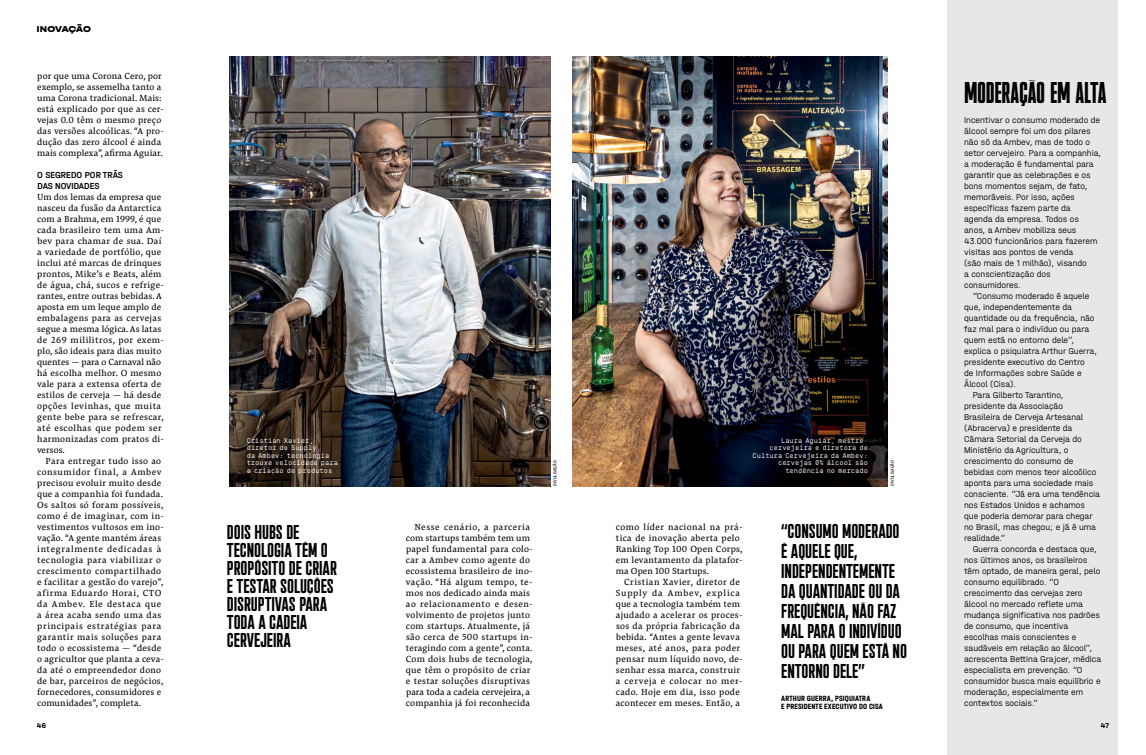
<style>
.page{position:relative;width:1146px;height:755px;background:#fff}
.page>*{position:absolute;margin:0;border:0;box-sizing:border-box;transform-origin:0 0}
.t1{font:30px "Plaak 1 Sathonay 41 Bold";letter-spacing:-.015em;color:#000}
.t2{font:20px/20px "Plaak 2 Griffon 42 Bold";letter-spacing:-.005em;color:#000}
.t3{font:9.2px/11px "Pensum Pro";letter-spacing:.025em;color:#000}
.t4{font:500 9.2px/11px "Halvar Mittel";color:#000}
.t5{font:300 9px/11px "Halvar Mittel";letter-spacing:-.005em;color:#000}
.t6{font:900 9px "Halvar Breit";letter-spacing:-.015em;color:#000}
.t7{font:700 8px/8px "Halvar Eng";letter-spacing:.02em;color:#000}
.t8{font:700 7.5px "Halvar Mittel";color:#000}
.t9{font:7px/7.5px "Simplon Mono";color:#fff}
.t10{font:4.5px "Halvar Mittel";letter-spacing:.025em;color:#000}
</style>
<div class="page">
<div style="left:947px;top:0;width:170px;height:754px;background:#e6e7e8"></div>
<img style="left:229px;top:56px;width:321px;height:429px">
<img style="left:573px;top:57px;width:314px;height:428px">
<p class="t6" style="left:37px;top:23px;width:55px">INOVAÇÃO</p>
<p class="t3" style="left:37px;top:70px;width:128px">por que uma Corona Cero, por exemplo, se assemelha tanto a uma Corona tradicional. Mais: está explicado por que as cer&shy;vejas 0.0 têm o mesmo preço das versões alcoólicas. “A pro&shy;dução das zero álcool é ainda mais complexa”, afirma Aguiar.</p>
<p class="t4" style="left:37px;top:169px;width:87px">O SEGREDO POR TRÁS<br>DAS NOVIDADES</p>
<p class="t3" style="left:37px;top:191px;width:128px">Um dos lemas da empresa que nasceu da fusão da Antarctica com a Brahma, em 1999, é que cada brasileiro tem uma Am&shy;bev para chamar de sua. Daí a variedade de portfólio, que inclui até marcas de drinques prontos, Mike’s e Beats, além de água, chá, sucos e refrige&shy;rantes, entre outras bebidas. A aposta em um leque amplo de embalagens para as cervejas segue a mesma lógica. As latas de 269 mililitros, por exem&shy;plo, são ideais para dias muito quentes — para o Carnaval não há escolha melhor. O mesmo vale para a extensa oferta de estilos de cerveja — há desde opções levinhas, que muita gente bebe para se refrescar, até escolhas que podem ser harmonizadas com pratos di&shy;versos.</p>
<p class="t3" style="left:37px;top:455px;width:128px;text-indent:9px">Para entregar tudo isso ao consumidor final, a Ambev precisou evoluir muito desde que a companhia foi fundada.<br>Os saltos só foram possíveis, como é de imaginar, com in&shy;vestimentos vultosos em ino&shy;vação. “A gente mantém áreas integralmente dedicadas à tecnologia para viabilizar o crescimento compartilhado e facilitar a gestão do varejo”, afirma Eduardo Horai, CTO da Ambev. Ele destaca que a área acaba sendo uma das principais estratégias para garantir mais soluções para todo o ecossistema — “desde o agricultor que planta a ceva&shy;da até o empreendedor dono de bar, parceiros de negócios, fornecedores, consumidores e comunidades”, completa.</p>
<p class="t10" style="left:552px;top:486px;width:27px;rotate:-90deg">DIVULGAÇÃO</p>
<p class="t10" style="left:889px;top:485px;width:27px;rotate:-90deg">DIVULGAÇÃO</p>
<p class="t9" style="left:247px;top:436px;width:93px">Cristian Xavier, diretor de Supply<br>da Ambev: tecnologia trouxe velocidade para a criação de produtos</p>
<p class="t9" style="left:752px;top:436px;width:117px;text-align:right">Laura Aguiar, mestre&shy;cervejeira e diretora de<br>Cultura Cervejeira da Ambev: cervejas 0% álcool são tendência no mercado</p>
<p class="t3" style="left:405px;top:521px;width:128px;text-indent:9px">Nesse cenário, a parceria com startups também tem um papel fundamental para colo&shy;car a Ambev como agente do ecossistema brasileiro de ino&shy;vação. “Há algum tempo, te&shy;mos nos dedicado ainda mais ao relacionamento e desen&shy;volvimento de projetos junto com startups. Atualmente, já são cerca de 500 startups in&shy;teragindo com a gente”, conta.<br>Com dois hubs de tecnologia, que têm o propósito de criar e testar soluções disruptivas para toda a cadeia cervejeira, a companhia já foi reconhecida</p>
<p class="t3" style="left:615px;top:521px;width:128px">como líder nacional na prá&shy;tica de inovação aberta pelo<br>Ranking Top 100 Open Corps, em levantamento da platafor&shy;ma Open 100 Startups.</p>
<h2 class="t2" style="left:781px;top:521px;width:127px">“CONSUMO MODERADO<br>É AQUELE QUE,<br>INDEPENDENTEMENTE<br>DA QUANTIDADE OU DA<br>FREQUÊNCIA, NÃO FAZ<br>MAL PARA O INDIVÍDUO<br>OU PARA QUEM ESTÁ NO<br>ENTORNO DELE”</h2>
<p class="t7" style="left:781px;top:693px;width:103px">ARTHUR GUERRA, PSIQUIATRA<br>E PRESIDENTE EXECUTIVO DO CISA</p>
<h2 class="t2" style="left:227px;top:523px;width:111px;line-height:18px">DOIS HUBS DE<br>TECNOLOGIA TÊM O<br>PROPÓSITO DE CRIAR<br>E TESTAR SOLUÇÕES<br>DISRUPTIVAS PARA<br>TODA A CADEIA<br>CERVEJEIRA</h2>
<p class="t3" style="left:615px;top:576px;width:128px;text-indent:8px">Cristian Xavier, diretor de<br>Supply da Ambev, explica que a tecnologia também tem ajudado a acelerar os proces&shy;sos da própria fabricação da bebida. “Antes a gente levava meses, até anos, para poder pensar num líquido novo, de&shy;senhar essa marca, construir a cerveja e colocar no mer&shy;cado. Hoje em dia, isso pode acontecer em meses. Então, a</p>
<p class="t8" style="left:37px;top:720px;width:11px">46</p>
<h1 class="t1" style="left:963px;top:77px;width:144px">MODERAÇÃO EM ALTA</h1>
<p class="t5" style="left:963px;top:114px;width:139px">Incentivar o consumo moderado de álcool sempre foi um dos pilares não só da Ambev, mas de todo o setor cervejeiro. Para a companhia, a moderação é fundamental para garantir que as celebrações e os bons momentos sejam, de fato, memoráveis. Por isso, ações específicas fazem parte da agenda da empresa. Todos os anos, a Ambev mobiliza seus<br>43.000 funcionários para fazerem visitas aos pontos de venda<br>(são mais de 1 milhão), visando<br>a conscientização dos consumidores.</p>
<p class="t5" style="left:972px;top:290px;width:118px">“Consumo moderado é aquele</p>
<p class="t5" style="left:963px;top:301px;width:109px">que, independentemente da</p>
<p class="t5" style="left:963px;top:312px;width:132px">quantidade ou da frequência, não</p>
<p class="t5" style="left:963px;top:323px;width:126px">faz mal para o indivíduo ou para</p>
<p class="t5" style="left:963px;top:334px;width:111px">quem está no entorno dele”,</p>
<p class="t5" style="left:963px;top:345px;width:134px">explica o psiquiatra Arthur Guerra,</p>
<p class="t5" style="left:963px;top:356px;width:122px">presidente executivo do Centro</p>
<p class="t5" style="left:963px;top:367px;width:119px">de Informações sobre Saúde e</p>
<p class="t5" style="left:963px;top:378px;width:54px">Álcool (Cisa).</p>
<p class="t5" style="left:972px;top:389px;width:92px">Para Gilberto Tarantino,</p>
<p class="t5" style="left:963px;top:400px;width:100px">presidente da Associação</p>
<p class="t5" style="left:963px;top:411px;width:121px">Brasileira de Cerveja Artesanal</p>
<p class="t5" style="left:963px;top:422px;width:110px">(Abracerva) e presidente da</p>
<p class="t5" style="left:963px;top:433px;width:119px">Câmara Setorial da Cerveja do</p>
<p class="t5" style="left:963px;top:444px;width:106px">Ministério da Agricultura, o</p>
<p class="t5" style="left:963px;top:455px;width:111px">crescimento do consumo de</p>
<p class="t5" style="left:963px;top:466px;width:134px">bebidas com menos teor alcoólico</p>
<p class="t5" style="left:963px;top:477px;width:131px">aponta para uma sociedade mais</p>
<p class="t5" style="left:963px;top:488px;width:137px">consciente. “Já era uma tendência</p>
<p class="t5" style="left:963px;top:499px;width:122px">nos Estados Unidos e achamos</p>
<p class="t5" style="left:963px;top:510px;width:130px">que poderia demorar para chegar</p>
<p class="t5" style="left:963px;top:521px;width:133px">no Brasil, mas chegou; e já é uma</p>
<p class="t5" style="left:963px;top:532px;width:43px">realidade.”</p>
<p class="t5" style="left:972px;top:543px;width:125px">Guerra concorda e destaca que,</p>
<p class="t5" style="left:963px;top:554px;width:125px">nos últimos anos, os brasileiros</p>
<p class="t5" style="left:963px;top:565px;width:138px">têm optado, de maneira geral, pelo</p>
<p class="t5" style="left:963px;top:576px;width:96px">consumo equilibrado. “O</p>
<p class="t5" style="left:963px;top:587px;width:120px">crescimento das cervejas zero</p>
<p class="t5" style="left:963px;top:598px;width:120px">álcool no mercado reflete uma</p>
<p class="t5" style="left:963px;top:609px;width:137px">mudança significativa nos padrões</p>
<p class="t5" style="left:963px;top:620px;width:105px">de consumo, que incentiva</p>
<p class="t5" style="left:963px;top:631px;width:114px">escolhas mais conscientes e</p>
<p class="t5" style="left:963px;top:642px;width:129px">saudáveis em relação ao álcool”,</p>
<p class="t5" style="left:963px;top:653px;width:139px">acrescenta Bettina Grajcer, médica</p>
<p class="t5" style="left:963px;top:664px;width:120px">especialista em prevenção. “O</p>
<p class="t5" style="left:963px;top:675px;width:138px">consumidor busca mais equilíbrio e</p>
<p class="t5" style="left:963px;top:686px;width:120px">moderação, especialmente em</p>
<p class="t5" style="left:963px;top:697px;width:75px">contextos sociais.”</p>
<p class="t8" style="left:1100px;top:720px;width:10px">47</p>
</div>
